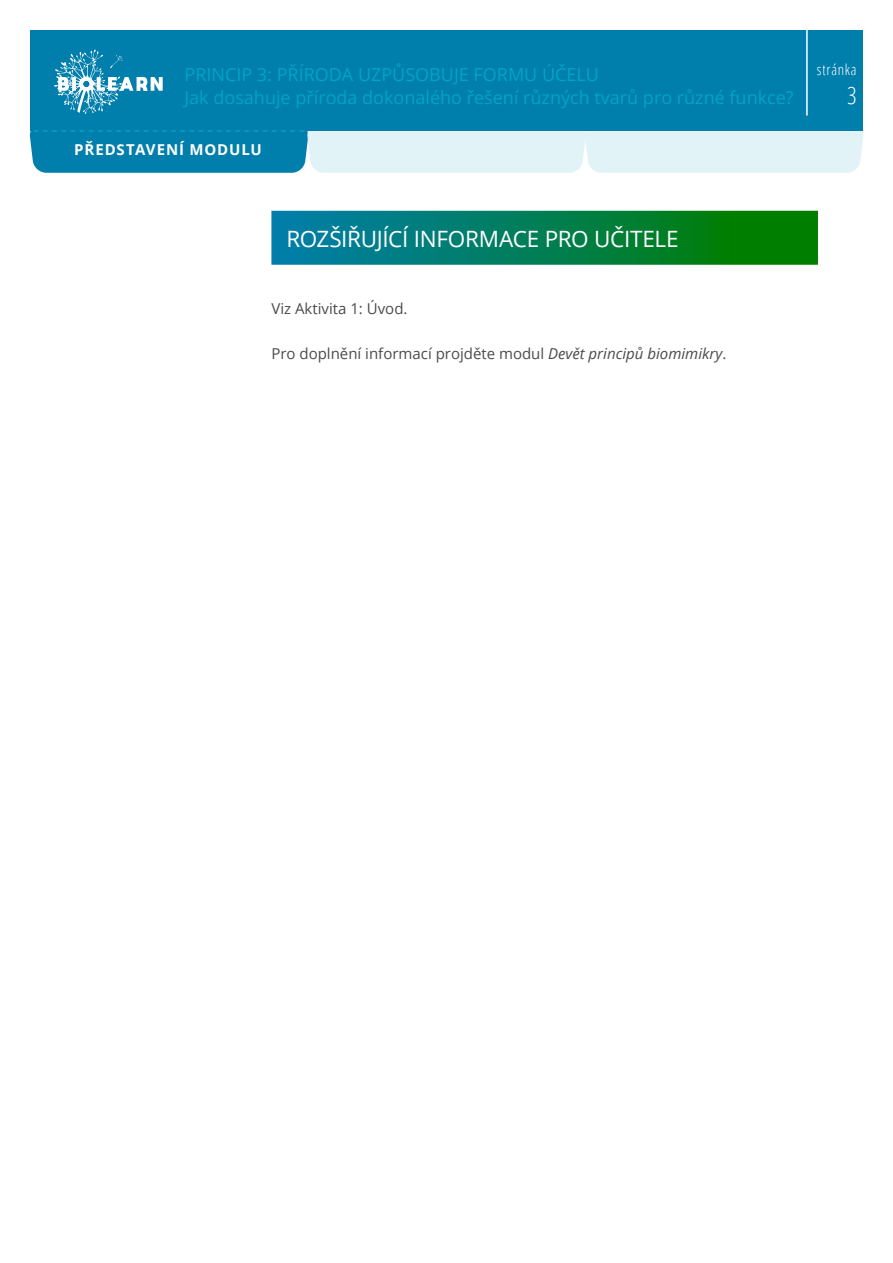
<style>
.page{position:relative;width:893px;height:1263px;background:#fff}
.page>*{position:absolute;margin:0;border:0;box-sizing:border-box;transform-origin:0 0}
.t1{font:300 condensed 24px "Open Sans";color:#fff}
.Background_title__wh{font:22.5px "Open Sans";letter-spacing:-.015em;color:#fff}
.t2{font:18px/22.5px "Open Sans";color:#00a5c5}
.body_text{font:15px "Open Sans";color:#4b4b4b}
.t3{font:700 15px "Open Sans";letter-spacing:.06em;color:#fff}
.t4{font:300 condensed 15px "Open Sans";letter-spacing:.05em;color:#fff}
.s1{font-style:italic}
</style>
<div class="page">
<div style="left:30px;top:30px;width:833px;height:100px;background:#007eac"></div>
<svg style="left:54px;top:49px;width:109px;height:65px"></svg>
<hr style="left:806px;top:30px;width:2px;height:86px;background:#fff">
<svg style="left:29px;top:130px;width:834px;height:43px;background:#95cbdd"></svg>
<div style="left:271px;top:211px;width:547px;height:54px;background:linear-gradient(to right,#007eb0,#007e00)"></div>
<p class="t2" style="left:184px;top:63px;width:611px">PRINCIP 3: PŘÍRODA UZPŮSOBUJE FORMU ÚČELU<br>Jak dosahuje příroda dokonalého řešení různých tvarů pro různé funkce?</p>
<p class="t3" style="left:74px;top:138px;width:189px">PŘEDSTAVENÍ MODULU</p>
<p class="t4" style="left:817px;top:59px;width:41px">stránka</p>
<h1 class="t1" style="left:847px;top:79px;width:11px">3</h1>
<p class="Background_title__wh" style="left:286px;top:223px;width:394px">ROZŠIŘUJÍCÍ INFORMACE PRO UČITELE</p>
<p class="body_text" style="left:271px;top:298px;width:138px">Viz Aktivita 1: Úvod.</p>
<p class="body_text" style="left:271px;top:343px;width:456px">Pro doplnění informací projděte modul <span class="s1">Devět principů biomimikry</span>.</p>
</div>
